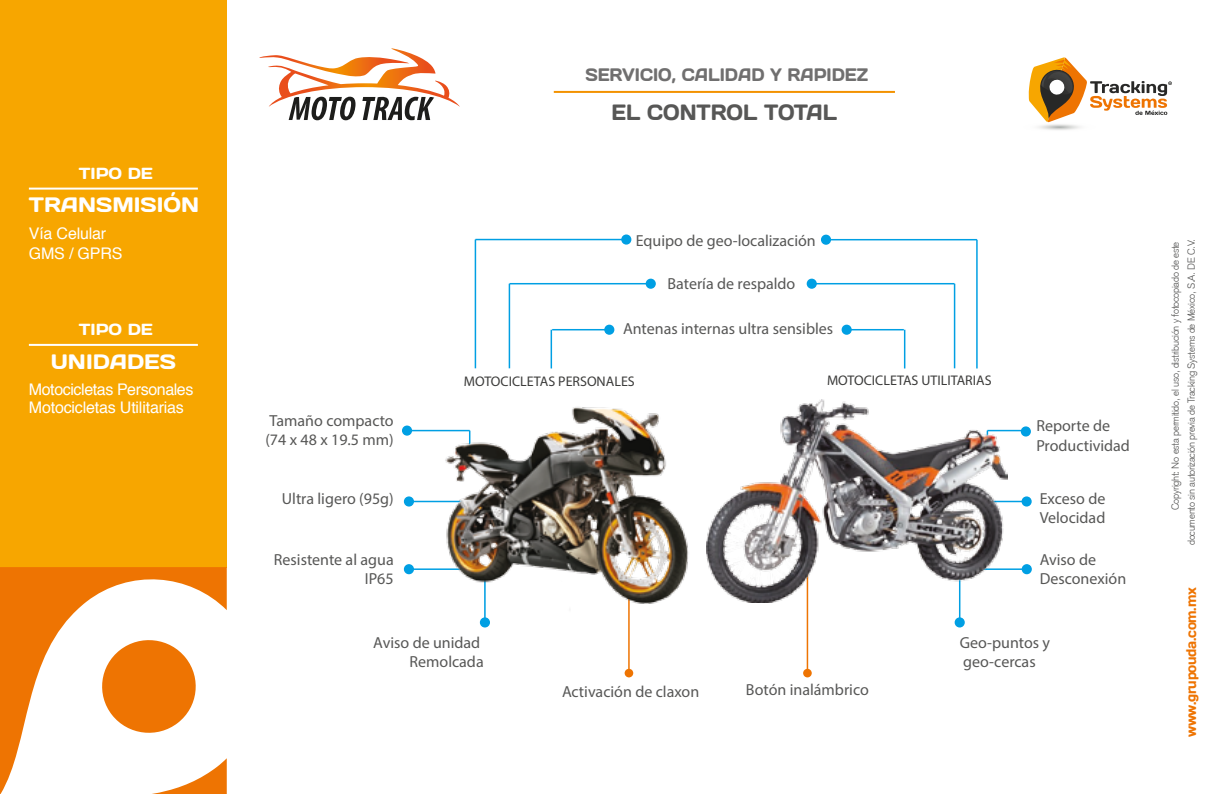
<style>
.page{position:relative;width:1224px;height:794px;background:#fff}
.page>*{position:absolute;margin:0;border:0;box-sizing:border-box;transform-origin:0 0}
.t1{font:22px "Days";color:#575756;scale:.89 1}
.t2{font:20.8px "Days";color:#fff}
.t3{font:18px "Days";color:#706f6f;scale:.89 1}
.t4{font:16px/19.2px "Myriad Pro";color:#575756}
.t5{font:16px/20px "Helvetica";letter-spacing:-.01em;color:#fff}
.t6{font:16px "Days";color:#fff}
.t7{font:14px "Myriad Pro";color:#3c3c3b}
.t8{font:14px "Days";letter-spacing:-.025em;color:#ee7402;scale:.89 1}
.t9{font:300 10px/16px "Akzidenz Grotesk";letter-spacing:-.025em;color:#575756;text-align:right}
</style>
<div class="page">
<div style="left:0;top:0;width:227px;height:567px;background:#f7a600"></div>
<svg style="left:0;top:567px;width:227px;height:227px"></svg>
<svg style="left:152px;top:758px;width:75px;height:36px"></svg>
<svg style="left:96px;top:634px;width:106px;height:104px"></svg>
<svg style="left:1019px;top:121px;width:80px;height:11px"></svg>
<svg style="left:1028px;top:57px;width:144px;height:65px"></svg>
<hr style="left:554px;top:91px;width:341px;height:2px;background:#f39200">
<hr style="left:29px;top:188px;width:169px;height:2px;background:#fff">
<hr style="left:29px;top:344px;width:169px;height:2px;background:#fff">
<svg style="left:259px;top:48px;width:201px;height:73px"></svg>
<hr style="left:959px;top:577px;width:1px;height:43px;background:#009fe3">
<div style="left:955px;top:618px;width:9px;height:9px;background:#009fe3;border-radius:50%"></div>
<div style="left:955px;top:617px;width:10px;height:10px;border:2px solid #009fe3;border-radius:50%"></div>
<hr style="left:475px;top:239px;width:151px;height:1px;background:#009fe3">
<hr style="left:475px;top:239px;width:1px;height:129px;background:#009fe3">
<div style="left:622px;top:235px;width:9px;height:9px;background:#009fe3;border-radius:50%"></div>
<div style="left:621px;top:234px;width:10px;height:11px;border:2px solid #009fe3;border-radius:50%"></div>
<hr style="left:826px;top:239px;width:151px;height:1px;background:#009fe3">
<hr style="left:976px;top:240px;width:2px;height:128px;background:#009fe3">
<div style="left:822px;top:235px;width:8px;height:9px;background:#009fe3;border-radius:50%"></div>
<div style="left:821px;top:235px;width:10px;height:10px;border:2px solid #009fe3;border-radius:50%"></div>
<div style="left:405px;top:497px;width:8px;height:9px;background:#009fe3;border-radius:50%"></div>
<div style="left:404px;top:496px;width:10px;height:10px;border:2px solid #009fe3;border-radius:50%"></div>
<hr style="left:987px;top:501px;width:41px;height:1px;background:#009fe3">
<div style="left:1022px;top:497px;width:9px;height:9px;background:#009fe3;border-radius:50%"></div>
<div style="left:1022px;top:496px;width:10px;height:10px;border:2px solid #009fe3;border-radius:50%"></div>
<div style="left:405px;top:565px;width:8px;height:8px;background:#009fe3;border-radius:50%"></div>
<div style="left:404px;top:564px;width:10px;height:10px;border:2px solid #009fe3;border-radius:50%"></div>
<hr style="left:977px;top:568px;width:52px;height:2px;background:#009fe3">
<div style="left:1022px;top:565px;width:9px;height:8px;background:#009fe3;border-radius:50%"></div>
<div style="left:1022px;top:564px;width:10px;height:10px;border:2px solid #009fe3;border-radius:50%"></div>
<div style="left:625px;top:669px;width:8px;height:8px;background:#ee7402;border-radius:50%"></div>
<hr style="left:628px;top:596px;width:2px;height:79px;background:#ee7402">
<div style="left:803px;top:669px;width:9px;height:8px;background:#ee7402;border-radius:50%"></div>
<hr style="left:807px;top:573px;width:1px;height:102px;background:#ee7402">
<div style="left:403px;top:426px;width:8px;height:9px;background:#009fe3;border-radius:50%"></div>
<div style="left:402px;top:425px;width:10px;height:10px;border:2px solid #009fe3;border-radius:50%"></div>
<hr style="left:987px;top:430px;width:35px;height:1px;background:#009fe3">
<div style="left:1022px;top:427px;width:8px;height:9px;background:#009fe3;border-radius:50%"></div>
<div style="left:1021px;top:426px;width:10px;height:10px;border:2px solid #009fe3;border-radius:50%"></div>
<img style="left:412px;top:407px;width:277px;height:223px">
<img style="left:706px;top:399px;width:302px;height:203px">
<hr style="left:510px;top:283px;width:141px;height:1px;background:#009fe3">
<hr style="left:509px;top:284px;width:1px;height:84px;background:#009fe3">
<div style="left:646px;top:279px;width:9px;height:9px;background:#009fe3;border-radius:50%"></div>
<div style="left:646px;top:279px;width:10px;height:10px;border:2px solid #009fe3;border-radius:50%"></div>
<hr style="left:812px;top:283px;width:142px;height:1px;background:#009fe3">
<hr style="left:954px;top:284px;width:1px;height:84px;background:#009fe3">
<div style="left:807px;top:279px;width:9px;height:9px;background:#009fe3;border-radius:50%"></div>
<div style="left:807px;top:279px;width:10px;height:10px;border:2px solid #009fe3;border-radius:50%"></div>
<hr style="left:552px;top:329px;width:57px;height:1px;background:#009fe3">
<hr style="left:551px;top:330px;width:1px;height:38px;background:#009fe3">
<div style="left:605px;top:325px;width:9px;height:9px;background:#009fe3;border-radius:50%"></div>
<div style="left:604px;top:325px;width:10px;height:10px;border:2px solid #009fe3;border-radius:50%"></div>
<hr style="left:847px;top:329px;width:57px;height:1px;background:#009fe3">
<hr style="left:904px;top:330px;width:1px;height:38px;background:#009fe3">
<div style="left:842px;top:325px;width:9px;height:9px;background:#009fe3;border-radius:50%"></div>
<div style="left:842px;top:325px;width:10px;height:10px;border:2px solid #009fe3;border-radius:50%"></div>
<p class="t6" style="left:79px;top:163px;width:75px">TIPO DE</p>
<h2 class="t2" style="left:29px;top:192px;width:172px">TRANSMISIÓN</h2>
<p class="t5" style="left:29px;top:224px;width:95px">Vía Celular<br>GMS / GPRS</p>
<p class="t6" style="left:79px;top:319px;width:75px">TIPO DE</p>
<h2 class="t2" style="left:51px;top:348px;width:127px">UNIDADES</h2>
<p class="t5" style="left:29px;top:381px;width:166px;line-height:18px">Motocicletas Personales<br>Motocicletas Utilitarias</p>
<p class="t3" style="left:585px;top:63px;width:319px">SERVICIO, CALIDAD Y RAPIDEZ</p>
<h1 class="t1" style="left:612px;top:98px;width:255px">EL CONTROL TOTAL</h1>
<p class="t4" style="left:636px;top:230px;width:182px">Equipo de geo-localización</p>
<p class="t4" style="left:667px;top:273px;width:129px">Batería de respaldo</p>
<p class="t4" style="left:623px;top:318px;width:212px">Antenas internas ultra sensibles</p>
<p class="t7" style="left:464px;top:372px;width:173px">MOTOCICLETAS PERSONALES</p>
<p class="t7" style="left:827px;top:371px;width:166px">MOTOCICLETAS UTILITARIAS</p>
<p class="t4" style="left:265px;top:411px;width:130px">Tamaño compacto (74 x 48 x 19.5 mm)</p>
<p class="t4" style="left:1036px;top:416px;width:95px">Reporte de<br>Productividad</p>
<p class="t4" style="left:282px;top:488px;width:113px">Ultra ligero (95g)</p>
<p class="t4" style="left:1040px;top:488px;width:67px">Exceso de<br>Velocidad</p>
<p class="t4" style="left:274px;top:549px;width:121px;text-align:right">Resistente al agua<br>IP65</p>
<p class="t4" style="left:1040px;top:549px;width:88px">Aviso de<br>Desconexión</p>
<p class="t4" style="left:373px;top:632px;width:112px;text-align:right">Aviso de unidad<br>Remolcada</p>
<p class="t4" style="left:960px;top:632px;width:92px">Geo-puntos y geo-cercas</p>
<p class="t4" style="left:562px;top:681px;width:139px">Activación de claxon</p>
<p class="t4" style="left:746px;top:679px;width:124px">Botón inalámbrico</p>
<p class="t9" style="left:1167px;top:545px;width:308px;rotate:-90deg">Copyright: No esta permitido, el uso, distribución y fotocopiado de este documento sin autorización previa de Tracking Systems de México, S.A. DE C.V.</p>
<p class="t8" style="left:1182px;top:737px;width:170px;rotate:-90deg">www.grupouda.com.mx</p>
</div>
